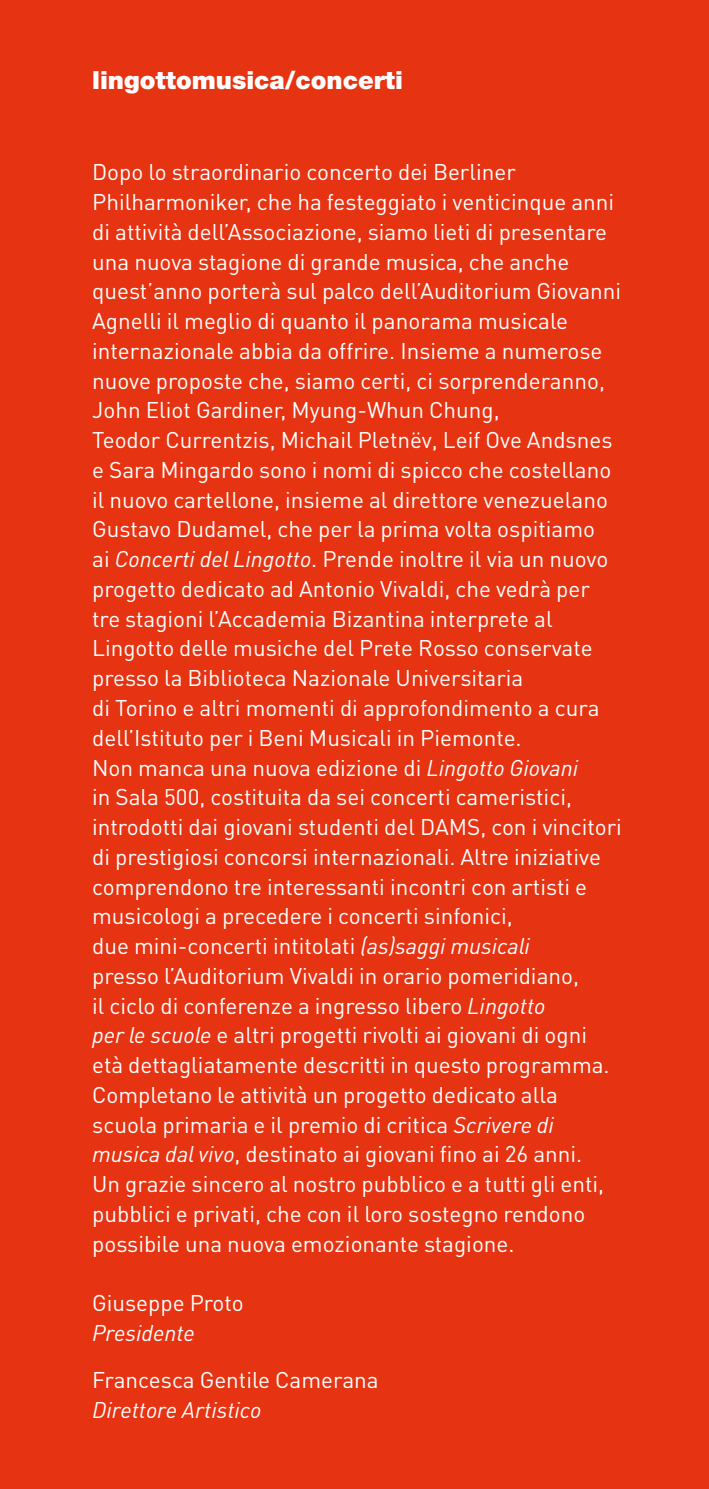
<style>
.page{position:relative;width:709px;height:1489px;background:#fff}
.page>*{position:absolute;margin:0;border:0;box-sizing:border-box;transform-origin:0 0}
.t1{font:900 25px "Helvetica Neue";color:#fff}
.t2{font:22.5px/29.8px "DIN Pro";color:#fff}
.t3{font:italic 22.5px "DIN Pro";color:#fff}
.s1{font-style:italic}
</style>
<div class="page">
<div style="left:0;top:0;width:709px;height:1488px;background:#e63312"></div>
<p class="t1" style="left:92px;top:65px;width:312px">lingottomusica/concerti</p>
<p class="t2" style="left:92px;top:156px;width:531px">Dopo lo straordinario concerto dei Berliner Philharmoniker, che ha festeggiato i venticinque anni di attività dell’Associazione, siamo lieti di presentare una nuova stagione di grande musica, che anche quest’anno porterà sul palco dell’Auditorium Giovanni Agnelli il meglio di quanto il panorama musicale internazionale abbia da offrire. Insieme a numerose nuove proposte che, siamo certi, ci sorprenderanno, John Eliot Gardiner, Myung-Whun Chung,<br>Teodor Currentzis, Michail Pletnëv, Leif Ove Andsnes e Sara Mingardo sono i nomi di spicco che costellano il nuovo cartellone, insieme al direttore venezuelano Gustavo Dudamel, che per la prima volta ospitiamo<br>ai <span class="s1">Concerti del Lingotto</span>. Prende inoltre il via un nuovo progetto dedicato ad Antonio Vivaldi, che vedrà per tre stagioni l’Accademia Bizantina interprete al Lingotto delle musiche del Prete Rosso conservate presso la Biblioteca Nazionale Universitaria<br>di Torino e altri momenti di approfondimento a cura dell’Istituto per i Beni Musicali in Piemonte.<br>Non manca una nuova edizione di <span class="s1">Lingotto Giovani<br></span>in Sala 500, costituita da sei concerti cameristici, introdotti dai giovani studenti del DAMS, con i vincitori di prestigiosi concorsi internazionali. Altre iniziative comprendono tre interessanti incontri con artisti e musicologi a precedere i concerti sinfonici,<br>due mini-concerti intitolati <span class="s1">(as)saggi musicali<br></span>presso l’Auditorium Vivaldi in orario pomeridiano,<br>il ciclo di conferenze a ingresso libero <span class="s1">Lingotto<br>per le scuole</span> e altri progetti rivolti ai giovani di ogni età dettagliatamente descritti in questo programma.<br>Completano le attività un progetto dedicato alla scuola primaria e il premio di critica <span class="s1">Scrivere di musica dal vivo</span>, destinato ai giovani fino ai 26 anni.<br>Un grazie sincero al nostro pubblico e a tutti gli enti, pubblici e privati, che con il loro sostegno rendono possibile una nuova emozionante stagione.</p>
<p class="t2" style="left:92px;top:1287px;width:153px">Giuseppe Proto</p>
<p class="t3" style="left:92px;top:1318px;width:104px">Presidente</p>
<p class="t2" style="left:92px;top:1363px;width:288px">Francesca Gentile Camerana</p>
<p class="t3" style="left:92px;top:1395px;width:171px">Direttore Artistico</p>
</div>
